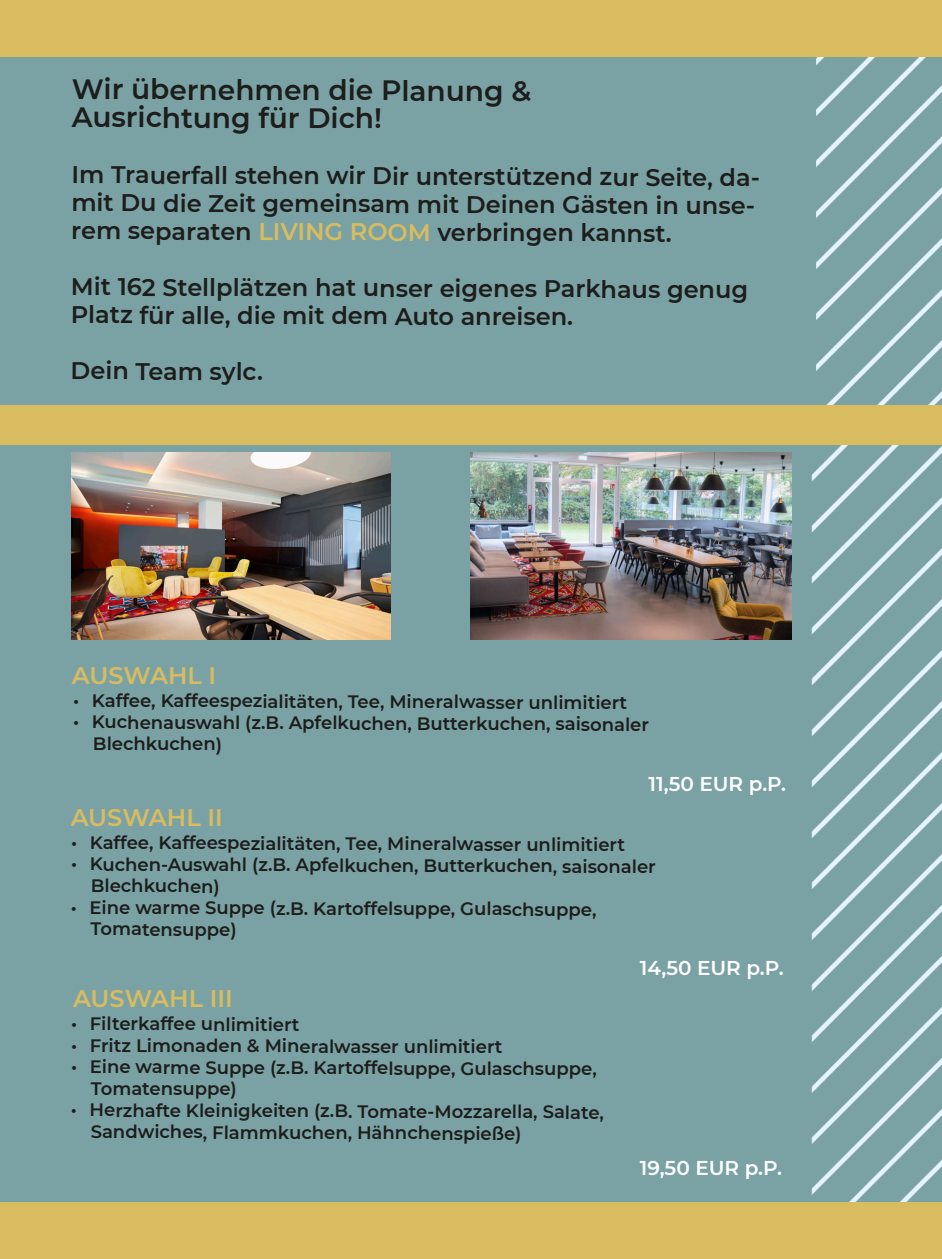
<style>
.page{position:relative;width:942px;height:1259px;background:#fff}
.page>*{position:absolute;margin:0;border:0;box-sizing:border-box;transform-origin:0 0}
.t1{font:600 28px "Montserrat";letter-spacing:-.005em;color:#1d1d1b}
.t2{font:600 24px/28.2px "Montserrat";letter-spacing:-.005em;color:#1d1d1b}
.t3{font:600 24px "Montserrat";color:#d9bc5f}
.t4{font:600 20px "Montserrat";color:#fff}
.t5{font:600 18px "Montserrat";letter-spacing:-.005em;color:#1d1d1b}
.s1{color:#d9bc5f}
</style>
<div class="page">
<div style="left:0;top:57px;width:941px;height:1145px;background:#7aa2a5"></div>
<div style="left:0;top:0;width:941px;height:57px;background:#d9bc5f"></div>
<div style="left:0;top:1202px;width:941px;height:57px;background:#d9bc5f"></div>
<div style="left:0;top:405px;width:941px;height:40px;background:#d9bc5f"></div>
<img style="left:470px;top:453px;width:321px;height:187px">
<img style="left:72px;top:453px;width:318px;height:187px">
<p class="t1" style="left:72px;top:70px;width:461px">Wir übernehmen die Planung &amp;</p>
<p class="t1" style="left:72px;top:98px;width:311px">Ausrichtung für Dich!</p>
<p class="t2" style="left:71px;top:161px;width:690px">Im Trauerfall stehen wir Dir unterstützend zur Seite, da&shy;mit Du die Zeit gemeinsam mit Deinen Gästen in unse&shy;rem separaten <span class="s1">LIVING ROOM</span> verbringen kannst.</p>
<p class="t2" style="left:71px;top:273px;width:678px;line-height:27.6px">Mit 162 Stellplätzen hat unser eigenes Parkhaus genug<br>Platz für alle, die mit dem Auto anreisen.</p>
<p class="t2" style="left:71px;top:356px;width:194px">Dein Team sylc.</p>
<p class="t3" style="left:72px;top:658px;width:146px">AUSWAHL I</p>
<p class="t5" style="left:73px;top:688px;width:555px">• Kaffee, Kaffeespezialitäten, Tee, Mineralwasser unlimitiert</p>
<p class="t5" style="left:73px;top:710px;width:577px">• Kuchenauswahl (z.B. Apfelkuchen, Butterkuchen, saisonaler</p>
<p class="t5" style="left:93px;top:731px;width:130px">Blechkuchen)</p>
<p class="t3" style="left:71px;top:800px;width:153px">AUSWAHL II</p>
<p class="t4" style="left:648px;top:769px;width:139px">11,50 EUR p.P.</p>
<p class="t5" style="left:71px;top:831px;width:555px">• Kaffee, Kaffeespezialitäten, Tee, Mineralwasser unlimitiert</p>
<p class="t5" style="left:71px;top:852px;width:586px">• Kuchen-Auswahl (z.B. Apfelkuchen, Butterkuchen, saisonaler</p>
<p class="t5" style="left:91px;top:873px;width:130px">Blechkuchen)</p>
<p class="t5" style="left:71px;top:895px;width:527px">• Eine warme Suppe (z.B. Kartoffelsuppe, Gulaschsuppe,</p>
<p class="t5" style="left:91px;top:916px;width:147px">Tomatensuppe)</p>
<p class="t4" style="left:639px;top:954px;width:145px">14,50 EUR p.P.</p>
<p class="t5" style="left:71px;top:1011px;width:230px">• Filterkaffee unlimitiert</p>
<p class="t5" style="left:71px;top:1033px;width:432px">• Fritz Limonaden &amp; Mineralwasser unlimitiert</p>
<p class="t5" style="left:71px;top:1055px;width:527px">• Eine warme Suppe (z.B. Kartoffelsuppe, Gulaschsuppe,</p>
<p class="t5" style="left:91px;top:1076px;width:147px">Tomatensuppe)</p>
<p class="t5" style="left:71px;top:1098px;width:534px">• Herzhafte Kleinigkeiten (z.B. Tomate-Mozzarella, Salate,</p>
<p class="t5" style="left:91px;top:1119px;width:432px">Sandwiches, Flammkuchen, Hähnchenspieße)</p>
<p class="t4" style="left:639px;top:1153px;width:144px">19,50 EUR p.P.</p>
<p class="t3" style="left:73px;top:982px;width:161px">AUSWAHL III</p>
</div>
